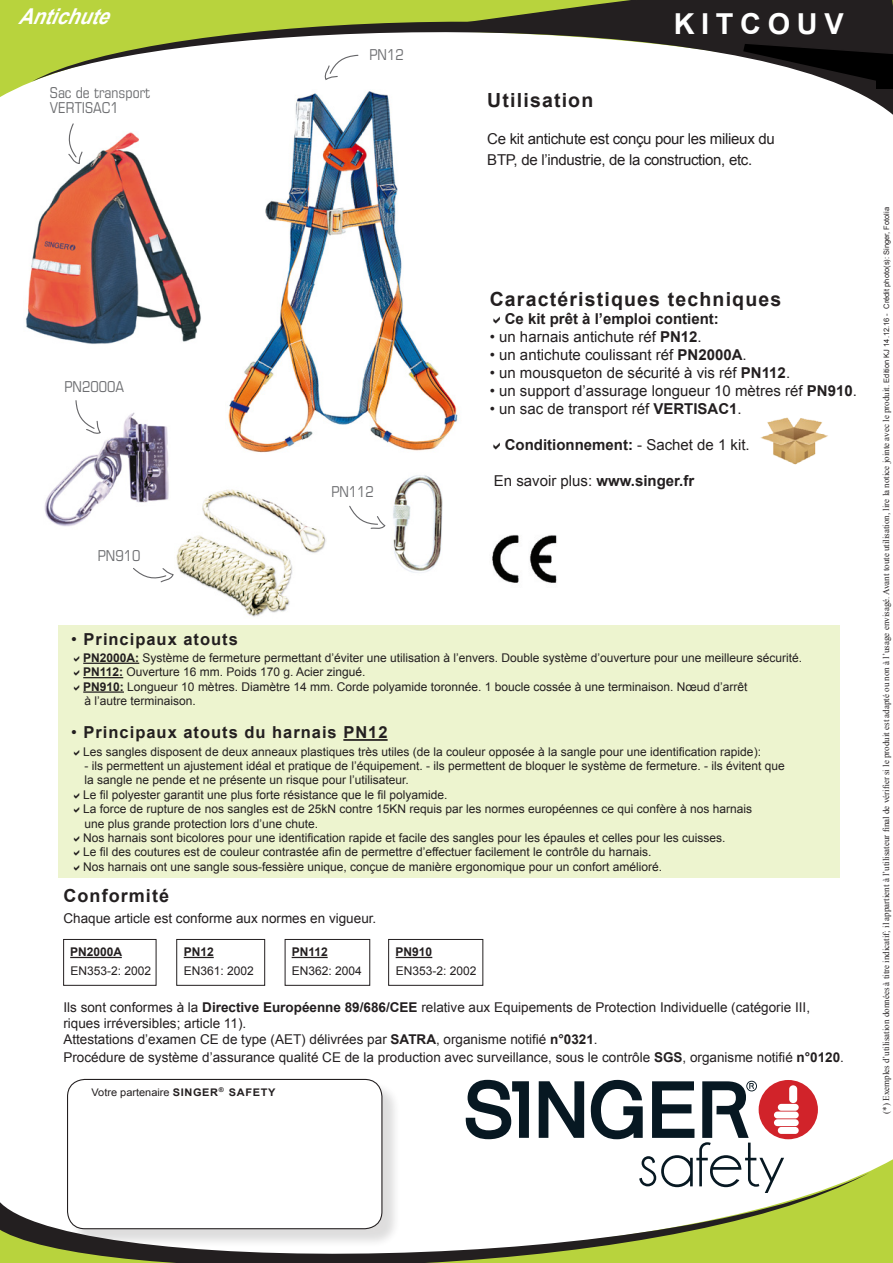
<style>
.page{position:relative;width:893px;height:1263px;background:#fff}
.page>*{position:absolute;margin:0;border:0;box-sizing:border-box;transform-origin:0 0}
.t1{font:700 28.95px "Arial";letter-spacing:.23em;color:#fff}
.t2{font:italic 700 21.9px "Arial";color:#fff;scale:.89 1}
.t3{font:700 19.5px "Arial";letter-spacing:.06em;color:#231f20}
.t4{font:700 18px "Arial";letter-spacing:.06em;color:#231f20}
.t5{font:700 16.5px "Arial";letter-spacing:.06em;color:#231f20}
.t6{font:15px "Arial";color:#231f20}
.t7{font:15px/21px "Arial";letter-spacing:-.02em;color:#231f20}
.t8{font:700 15px "Arial";color:#231f20}
.description{font:condensed 15px "Eurostile";color:#6c6d70}
.t9{font:13.5px/16.2px "Arial";color:#231f20}
.t10{font:12px/14.4px "Arial";color:#231f20}
.t11{font:700 12px "Arial";color:#231f20}
.t12{font:10.5px "Arial";color:#231f20;scale:1.05 1}
.t13{font:9px "Times New Roman";color:#231f20}
.s1{font-weight:700}
.s2{font-weight:400}
.s3{font-family:"Arial";font-size:7.5px}
</style>
<div class="page">
<img style="left:176px;top:489px;width:150px;height:128px">
<svg style="left:868px;top:1159px;width:25px;height:104px;background:#bcd64a"></svg>
<svg style="left:0;top:1172px;width:870px;height:91px"></svg>
<div style="left:58px;top:625px;width:782px;height:252px;background:#edf4cf"></div>
<div style="left:69px;top:1081px;width:332px;height:167px;background:#231f20;opacity:.15"></div>
<div style="left:68px;top:1079px;width:314px;height:150px;background:#fff;border-radius:17px"></div>
<div style="left:67px;top:1079px;width:315px;height:150px;border:1px solid #231f20;border-radius:17px"></div>
<svg style="left:0;top:0;width:32px;height:97px;background:#bdd64d"></svg>
<svg style="left:32px;top:0;width:861px;height:115px"></svg>
<div style="left:759px;top:1080px;width:59px;height:59px;background:#d1232a;border-radius:50%"></div>
<div style="left:789px;top:1085px;width:8px;height:18px;background:#fff;border-radius:4px"></div>
<div style="left:778px;top:1104px;width:21px;height:7px;background:#fff;border-radius:3px"></div>
<div style="left:774px;top:1111px;width:25px;height:7px;background:#fff;border-radius:3px"></div>
<div style="left:774px;top:1119px;width:25px;height:7px;background:#fff;border-radius:3px"></div>
<div style="left:778px;top:1127px;width:21px;height:7px;background:#fff;border-radius:3px"></div>
<svg style="left:466px;top:1080px;width:63px;height:59px"></svg>
<svg style="left:539px;top:1081px;width:45px;height:57px"></svg>
<svg style="left:591px;top:1080px;width:193px;height:112px"></svg>
<div style="left:877px;top:74px;width:16px;height:15px;background:#000"></div>
<svg style="left:460px;top:0;width:433px;height:84px"></svg>
<img style="left:760px;top:417px;width:68px;height:48px">
<hr style="left:83px;top:663px;width:56px;height:1px;background:#231f20">
<hr style="left:83px;top:677px;width:40px;height:1px;background:#231f20">
<hr style="left:83px;top:691px;width:41px;height:2px;background:#231f20">
<hr style="left:343px;top:739px;width:45px;height:2px;background:#231f20">
<div style="left:491px;top:96px;width:302px;height:90px;background:#fff"></div>
<img style="left:492px;top:535px;width:65px;height:48px">
<img style="left:26px;top:132px;width:175px;height:212px">
<img style="left:202px;top:90px;width:275px;height:363px">
<svg style="left:323px;top:54px;width:36px;height:27px"></svg>
<svg style="left:67px;top:123px;width:16px;height:42px"></svg>
<div style="left:63px;top:939px;width:93px;height:46px;border:1px solid #231f20"></div>
<hr style="left:70px;top:957px;width:52px;height:1px;background:#231f20">
<div style="left:177px;top:939px;width:88px;height:46px;border:1px solid #231f20"></div>
<hr style="left:184px;top:957px;width:30px;height:1px;background:#231f20">
<img style="left:44px;top:412px;width:125px;height:115px">
<svg style="left:75px;top:400px;width:27px;height:35px"></svg>
<img style="left:393px;top:475px;width:50px;height:98px">
<svg style="left:349px;top:505px;width:37px;height:24px"></svg>
<svg style="left:133px;top:568px;width:41px;height:15px"></svg>
<div style="left:285px;top:939px;width:85px;height:46px;border:1px solid #231f20"></div>
<hr style="left:292px;top:957px;width:36px;height:1px;background:#231f20">
<div style="left:388px;top:939px;width:95px;height:46px;border:1px solid #231f20"></div>
<hr style="left:396px;top:957px;width:36px;height:1px;background:#231f20">
<p class="t2" style="left:18px;top:1px;width:117px">Antichute</p>
<p class="description" style="left:50px;top:84px;width:102px">Sac de transport</p>
<p class="description" style="left:50px;top:99px;width:70px">VERTISAC1</p>
<p class="description" style="left:65px;top:378px;width:61px">PN2000A</p>
<p class="description" style="left:98px;top:547px;width:44px">PN910</p>
<p class="description" style="left:370px;top:45px;width:36px">PN12</p>
<p class="description" style="left:331px;top:483px;width:44px">PN112</p>
<p class="t1" style="left:674px;top:4px;width:171px">KITCOUV</p>
<p class="t3" style="left:487px;top:87px;width:107px">Utilisation</p>
<p class="t7" style="left:487px;top:129px;width:289px">Ce kit antichute est conçu pour les milieux du<br>BTP, de l’industrie, de la construction, etc.</p>
<p class="t3" style="left:490px;top:286px;width:293px">Caractéristiques techniques</p>
<p class="t8" style="left:505px;top:308px;width:216px">Ce kit prêt à l’emploi contient:</p>
<p class="t6" style="left:490px;top:326px;width:214px">• un harnais antichute réf <span class="s1">PN12</span>.</p>
<p class="t6" style="left:490px;top:344px;width:259px">• un antichute coulissant réf <span class="s1">PN2000A</span>.</p>
<p class="t6" style="left:490px;top:362px;width:302px">• un mousqueton de sécurité à vis réf <span class="s1">PN112</span>.</p>
<p class="t6" style="left:490px;top:380px;width:369px">• un support d’assurage longueur 10 mètres réf <span class="s1">PN910</span>.</p>
<p class="t6" style="left:490px;top:398px;width:254px">• un sac de transport réf <span class="s1">VERTISAC1</span>.</p>
<p class="t8" style="left:505px;top:434px;width:247px">Conditionnement: <span class="s2">- Sachet de 1 kit.</span></p>
<p class="t6" style="left:494px;top:470px;width:202px">En savoir plus: <span class="s1">www.singer.fr</span></p>
<p class="t5" style="left:71px;top:628px;width:168px"><span class="s2">•</span> Principaux atouts</p>
<p class="t10" style="left:83px;top:651px;width:720px"><span class="s1">PN2000A:</span> Système de fermeture permettant d’éviter une utilisation à l’envers. Double système d’ouverture pour une meilleure sécurité.</p>
<p class="t10" style="left:83px;top:665px;width:666px"><span class="s1">PN112:</span> Ouverture 16 mm. Poids 170 g. Acier zingué.<br><span class="s1">PN910:</span> Longueur 10 mètres. Diamètre 14 mm. Corde polyamide toronnée. 1 boucle cossée à une terminaison. Nœud d’arrêt</p>
<p class="t10" style="left:85px;top:694px;width:113px">à l’autre terminaison.</p>
<p class="t5" style="left:71px;top:721px;width:318px"><span class="s2">•</span> Principaux atouts du harnais PN12</p>
<p class="t10" style="left:83px;top:744px;width:679px">Les sangles disposent de deux anneaux plastiques très utiles (de la couleur opposée à la sangle pour une identification rapide):</p>
<p class="t10" style="left:85px;top:759px;width:702px">- ils permettent un ajustement idéal et pratique de l’équipement. - ils permettent de bloquer le système de fermeture. - ils évitent que</p>
<p class="t10" style="left:85px;top:773px;width:326px">la sangle ne pende et ne présente un risque pour l’utilisateur.</p>
<p class="t10" style="left:83px;top:787px;width:366px">Le fil polyester garantit une plus forte résistance que le fil polyamide.</p>
<p class="t10" style="left:83px;top:802px;width:670px">La force de rupture de nos sangles est de 25kN contre 15KN requis par les normes européennes ce qui confère à nos harnais</p>
<p class="t10" style="left:85px;top:816px;width:235px">une plus grande protection lors d’une chute.</p>
<p class="t10" style="left:83px;top:831px;width:644px">Nos harnais sont bicolores pour une identification rapide et facile des sangles pour les épaules et celles pour les cuisses.</p>
<p class="t10" style="left:83px;top:845px;width:570px">Le fil des coutures est de couleur contrastée afin de permettre d’effectuer facilement le contrôle du harnais.</p>
<p class="t10" style="left:83px;top:859px;width:580px">Nos harnais ont une sangle sous-fessière unique, conçue de manière ergonomique pour un confort amélioré.</p>
<p class="t4" style="left:63px;top:884px;width:107px">Conformité</p>
<p class="t9" style="left:63px;top:911px;width:314px">Chaque article est conforme aux normes en vigueur.</p>
<p class="t11" style="left:70px;top:944px;width:54px">PN2000A</p>
<p class="t10" style="left:70px;top:964px;width:82px">EN353-2: 2002</p>
<p class="t11" style="left:184px;top:944px;width:32px">PN12</p>
<p class="t10" style="left:184px;top:964px;width:72px">EN361: 2002</p>
<p class="t11" style="left:292px;top:944px;width:38px">PN112</p>
<p class="t10" style="left:292px;top:964px;width:72px">EN362: 2004</p>
<p class="t11" style="left:396px;top:944px;width:38px">PN910</p>
<p class="t10" style="left:396px;top:964px;width:82px">EN353-2: 2002</p>
<p class="t9" style="left:63px;top:999px;width:748px">Ils sont conformes à la <span class="s1">Directive Européenne 89/686/CEE</span> relative aux Equipements de Protection Individuelle (catégorie III, riques irréversibles; article 11).</p>
<p class="t9" style="left:63px;top:1031px;width:536px">Attestations d’examen CE de type (AET) délivrées par <span class="s1">SATRA</span>, organisme notifié <span class="s1">n°0321</span>.</p>
<p class="t9" style="left:63px;top:1049px;width:782px">Procédure de système d’assurance qualité CE de la production avec surveillance, sous le contrôle <span class="s1">SGS</span>, organisme notifié <span class="s1">n°0120</span>.</p>
<p class="t12" style="left:92px;top:1085px;width:177px">Votre partenaire <span class="s1">SINGER</span><sup>®</sup> <span class="s1">SAFETY</span></p>
<p class="t13" style="left:880px;top:1113px;width:908px;rotate:-90deg">(*) Exemples d’utilisation données à titre indicatif; il appartient à l’utilisateur final de vérifier si le produit est adapté ou non à l’usage envisagé. Avant toute utilisation, lire la notice jointe avec le produit. <span class="s3">Edition KJ 14.12.16 - Crédit photo(s): Singer, Fotolia</span></p>
</div>
